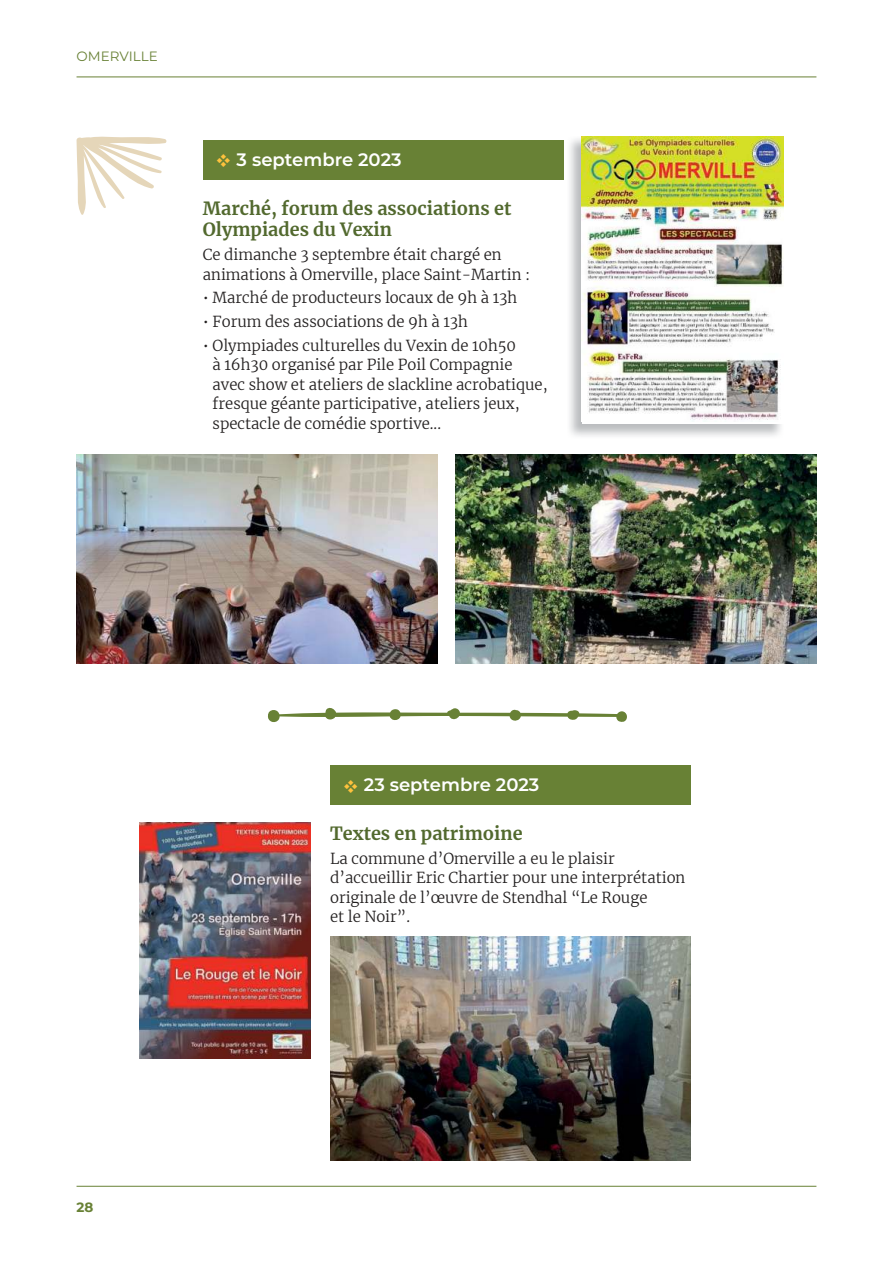
<style>
.page{position:relative;width:893px;height:1263px;background:#fff}
.page>*{position:absolute;margin:0;border:0;box-sizing:border-box;transform-origin:0 0}
.t1{font:700 18px/21.6px "Merriweather";color:#52692e}
.t2{font:600 18px "Montserrat";color:#fff}
.t3{font:300 15px/19.5px "Merriweather";color:#221f1f}
.t4{font:13.5px "Montserrat";color:#688135}
.t5{font:700 13.5px "Montserrat";color:#688135}
.s1{color:#fec23d}
</style>
<div class="page">
<img style="left:140px;top:822px;width:171px;height:237px">
<img style="left:330px;top:937px;width:360px;height:223px">
<hr style="left:77px;top:1186px;width:739px;height:1px;background:#688135">
<img style="left:455px;top:454px;width:361px;height:209px">
<img style="left:569px;top:136px;width:215px;height:300px">
<img style="left:582px;top:137px;width:201px;height:284px">
<img style="left:77px;top:454px;width:360px;height:209px">
<hr style="left:77px;top:77px;width:739px;height:1px;background:#688135">
<div style="left:203px;top:140px;width:361px;height:40px;background:#688135"></div>
<div style="left:330px;top:765px;width:361px;height:40px;background:#688135"></div>
<svg style="left:268px;top:707px;width:359px;height:15px"></svg>
<svg style="left:76px;top:136px;width:91px;height:79px"></svg>
<p class="t4" style="left:77px;top:51px;width:83px">OMERVILLE</p>
<p class="t2" style="left:216px;top:152px;width:188px"><span class="s1">❖</span> 3 septembre 2023</p>
<p class="t1" style="left:203px;top:198px;width:310px">Marché, forum des associations et<br>Olympiades du Vexin</p>
<p class="t3" style="left:203px;top:245px;width:329px">Ce dimanche 3 septembre était chargé en animations à Omerville, place Saint-Martin :</p>
<p class="t3" style="left:203px;top:288px;width:316px">• Marché de producteurs locaux de 9h à 13h</p>
<p class="t3" style="left:203px;top:311px;width:267px">• Forum des associations de 9h à 13h</p>
<p class="t3" style="left:213px;top:336px;width:337px;text-indent:-10px">• Olympiades culturelles du Vexin de 10h50<br>à 16h30 organisé par Pile Poil Compagnie avec show et ateliers de slackline acrobatique, fresque géante participative, ateliers jeux, spectacle de comédie sportive...</p>
<p class="t5" style="left:77px;top:1200px;width:18px">28</p>
<p class="t2" style="left:343px;top:777px;width:198px"><span class="s1">❖</span> 23 septembre 2023</p>
<p class="t1" style="left:330px;top:823px;width:194px">Textes en patrimoine</p>
<p class="t3" style="left:330px;top:848px;width:357px">La commune d’Omerville a eu le plaisir d’accueillir Eric Chartier pour une interprétation originale de l’œuvre de Stendhal “Le Rouge<br>et le Noir”.</p>
</div>
